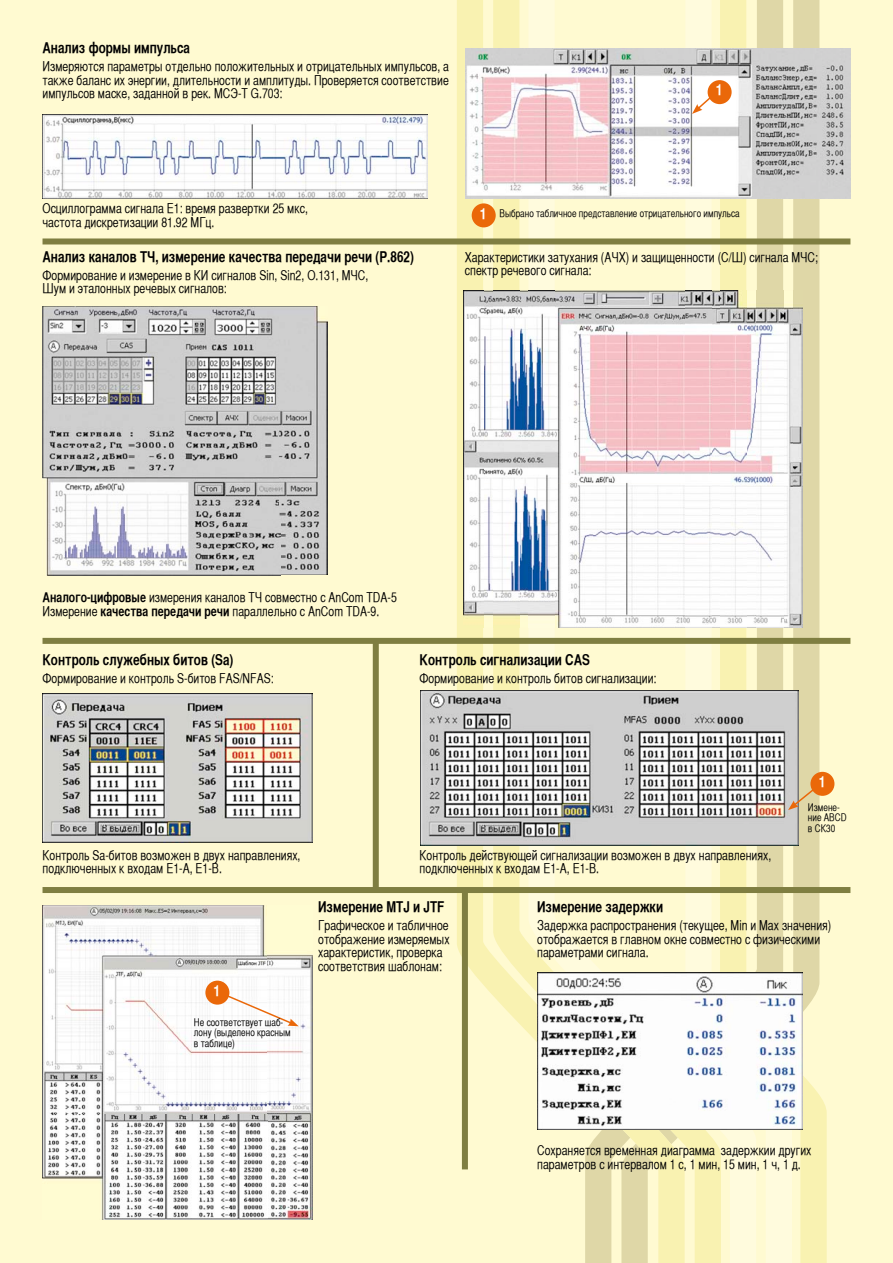
<style>
.page{position:relative;width:893px;height:1263px;background:#fffad1}
.page>*{position:absolute;margin:0;border:0;box-sizing:border-box;transform-origin:0 0}
.t1{font:15px "Helvetica CY Bold";color:#000;scale:.95 1}
.t2{font:15px "Helvetica CY Bold";color:#fff}
.t3{font:13.5px/13.5px "Helvetica CY Plain";color:#000;scale:.95 1}
.t4{font:10.5px/10.5px "Helvetica CY Plain";color:#000;scale:.95 1}
.s1{font-family:"Helvetica CY Bold";font-size:15px;color:#fff}
.s2{font-family:"Helvetica CY Bold"}
</style>
<div class="page">
<svg style="left:457px;top:0;width:36px;height:1170px;fill:#f9f2b1"></svg>
<svg style="left:493px;top:0;width:35px;height:1032px;fill:#f9f2b1"></svg>
<svg style="left:528px;top:0;width:157px;height:1263px"></svg>
<svg style="left:685px;top:0;width:35px;height:1263px"></svg>
<svg style="left:720px;top:0;width:107px;height:1263px"></svg>
<img style="left:465px;top:49px;width:385px;height:149px">
<img style="left:43px;top:114px;width:385px;height:84px">
<img style="left:42px;top:306px;width:285px;height:269px">
<img style="left:464px;top:291px;width:338px;height:337px">
<img style="left:757px;top:291px;width:26px;height:337px">
<img style="left:493px;top:291px;width:26px;height:337px">
<img style="left:528px;top:291px;width:27px;height:337px">
<img style="left:685px;top:291px;width:27px;height:337px">
<div style="left:708px;top:80px;width:24px;height:24px;background:#ea6809;border-radius:50%"></div>
<svg style="left:692px;top:96px;width:20px;height:18px"></svg>
<div style="left:472px;top:203px;width:24px;height:24px;background:#ea6809;border-radius:50%"></div>
<img style="left:43px;top:905px;width:269px;height:315px">
<div style="left:205px;top:981px;width:24px;height:24px;background:#ea6809;border-radius:50%"></div>
<svg style="left:226px;top:994px;width:73px;height:32px;background:#faf1eb"></svg>
<img style="left:538px;top:972px;width:265px;height:158px">
<div style="left:43px;top:238px;width:807px;height:6px;background:#7f7e41"></div>
<div style="left:43px;top:638px;width:807px;height:6px;background:#7f7e41"></div>
<div style="left:43px;top:887px;width:807px;height:6px;background:#7f7e41"></div>
<div style="left:373px;top:640px;width:6px;height:250px;background:#7f7e41"></div>
<img style="left:43px;top:693px;width:269px;height:150px">
<img style="left:421px;top:691px;width:378px;height:154px">
<div style="left:810px;top:772px;width:24px;height:24px;background:#ea6809;border-radius:50%"></div>
<svg style="left:788px;top:784px;width:32px;height:26px"></svg>
<div style="left:462px;top:890px;width:6px;height:279px;background:#7f7e41"></div>
<p class="t1" style="left:43px;top:39px;width:157px">Анализ формы импульса</p>
<p class="t3" style="left:43px;top:60px;width:429px;text-align:justify">Измеряются параметры отдельно положительных и отрицательных импульсов, а также баланс их энергии, длительности и амплитуды. Проверяется соответствие импульсов маске, заданной в рек. МСЭ-Т G.703:</p>
<p class="t2" style="left:716px;top:81px;width:8px">1</p>
<p class="t3" style="left:43px;top:202px;width:281px">Осциллограмма сигнала E1: время развертки 25 мкс, частота дискретизации 81.92 МГц.</p>
<p class="t1" style="left:43px;top:247px;width:392px">Анализ каналов ТЧ, измерение качества передачи речи (P.862)</p>
<p class="t3" style="left:43px;top:268px;width:345px">Формирование и измерение в КИ сигналов Sin, Sin2, O.131, МЧС,<br>Шум и эталонных речевых сигналов:</p>
<p class="t4" style="left:480px;top:208px;width:275px"><span class="s1">1</span> Выбрано табличное представление отрицательного импульса</p>
<p class="t3" style="left:465px;top:250px;width:373px">Характеристики затухания (АЧХ) и защищенности (С/Ш) сигнала МЧС; спектр речевого сигнала:</p>
<p class="t3" style="left:43px;top:591px;width:375px"><span class="s2">Аналого-цифровые</span> измерения каналов ТЧ совместно с AnCom TDA-5<br>Измерение <span class="s2">качества передачи речи</span> параллельно с AnCom TDA-9.</p>
<p class="t1" style="left:43px;top:651px;width:202px">Контроль служебных битов (Sa)</p>
<p class="t3" style="left:43px;top:671px;width:245px">Формирование и контроль S-битов FAS/NFAS:</p>
<p class="t1" style="left:420px;top:651px;width:181px">Контроль сигнализации CAS</p>
<p class="t3" style="left:420px;top:671px;width:251px">Формирование и контроль битов сигнализации:</p>
<p class="t3" style="left:43px;top:848px;width:273px">Контроль Sa-битов возможен в двух направлениях, подключенных к входам E1-A, E1-B.</p>
<p class="t3" style="left:420px;top:848px;width:372px">Контроль действующей сигнализации возможен в двух направлениях, подключенных к входам E1-A, E1-B.</p>
<p class="t2" style="left:819px;top:772px;width:8px">1</p>
<p class="t4" style="left:808px;top:802px;width:42px">Измене&shy;ние ABCD в СК30</p>
<p class="t2" style="left:214px;top:981px;width:8px">1</p>
<p class="t4" style="left:194px;top:1016px;width:103px">Не соответствует шаб&shy;лону (выделено красным в таблице)</p>
<p class="t1" style="left:318px;top:898px;width:134px">Измерение MTJ и JTF</p>
<p class="t3" style="left:318px;top:919px;width:140px">Графическое и табличное отображение измеряемых характеристик, проверка соответствия шаблонам:</p>
<p class="t1" style="left:537px;top:898px;width:134px">Измерение задержки</p>
<p class="t3" style="left:537px;top:919px;width:311px">Задержка распространения (текущее, Min и Max значения) отображается в главном окне совместно с физическими параметрами сигнала.</p>
<p class="t3" style="left:537px;top:1144px;width:290px">Сохраняется временная диаграмма задержкии других параметров с интервалом 1 с, 1 мин, 15 мин, 1 ч, 1 д.</p>
</div>
